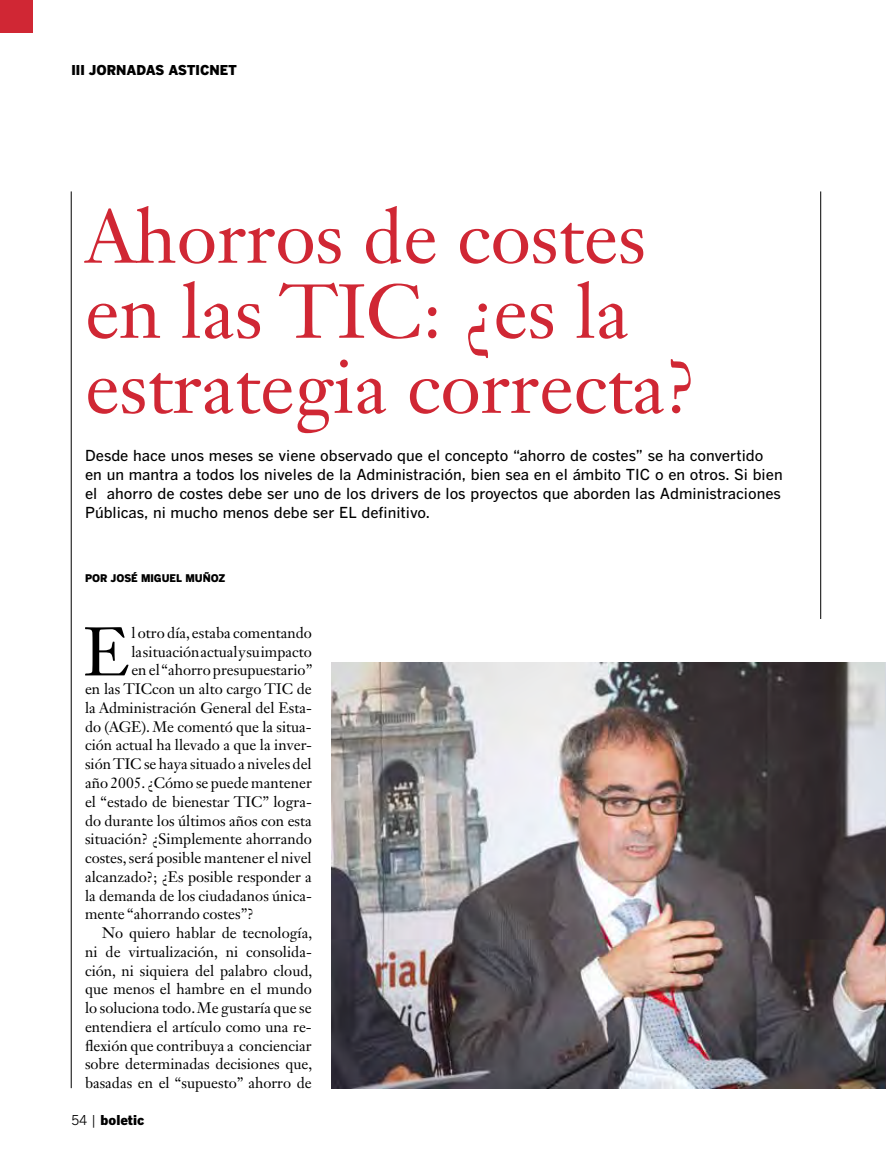
<style>
.page{position:relative;width:893px;height:1170px;background:#fff}
.page>*{position:absolute;margin:0;border:0;box-sizing:border-box;transform-origin:0 0}
.t1{font:75px/75px "Janson Text LT Std";color:#d02734}
.t2{font:67.65px "Janson Text LT Std";color:#000}
.t3{font:15px "Janson Text LT Std";color:#000}
.t4{font:500 15px/18.8px "Benton Gothic";color:#000}
.t5{font:900 13.5px "Benton Gothic";color:#000}
.t6{font:900 10.5px "Benton Gothic";color:#000}
.s1{font-weight:400}
</style>
<div class="page">
<hr style="left:71px;top:191px;width:1px;height:897px;background:#000">
<hr style="left:820px;top:191px;width:1px;height:897px;background:#000">
<div style="left:0;top:0;width:33px;height:33px;background:#d02734"></div>
<div style="left:332px;top:619px;width:553px;height:550px;background:#fff"></div>
<img style="left:332px;top:662px;width:553px;height:426px">
<p class="t5" style="left:71px;top:61px;width:167px">III JORNADAS ASTICNET</p>
<h1 class="t1" style="left:85px;top:198px;width:614px">Ahorros de costes en las TIC: ¿es la estrategia correcta?</h1>
<p class="t4" style="left:85px;top:446px;width:699px">Desde hace unos meses se viene observado que el concepto “ahorro de costes” se ha convertido en un mantra a todos los niveles de la Administración, bien sea en el ámbito TIC o en otros. Si bien el ahorro de costes debe ser uno de los drivers de los proyectos que aborden las Administraciones Públicas, ni mucho menos debe ser EL definitivo.</p>
<p class="t6" style="left:85px;top:571px;width:142px">POR JOSÉ MIGUEL MUÑOZ</p>
<h2 class="t2" style="left:83px;top:609px;width:48px">E</h2>
<p class="t3" style="left:131px;top:623px;width:182px">l otro día, estaba comentando</p>
<p class="t3" style="left:131px;top:642px;width:182px">la situación actual y su impacto</p>
<p class="t3" style="left:131px;top:660px;width:183px">en el “ahorro presupuestario”</p>
<p class="t3" style="left:85px;top:679px;width:228px">en las TICcon un alto cargo TIC de</p>
<p class="t3" style="left:85px;top:698px;width:228px">la Administración General del Esta-</p>
<p class="t3" style="left:85px;top:717px;width:228px">do (AGE). Me comentó que la situa-</p>
<p class="t3" style="left:85px;top:735px;width:228px">ción actual ha llevado a que la inver-</p>
<p class="t3" style="left:85px;top:754px;width:228px">sión TIC se haya situado a niveles del</p>
<p class="t3" style="left:85px;top:773px;width:228px">año 2005. ¿Cómo se puede mantener</p>
<p class="t3" style="left:85px;top:792px;width:228px">el “estado de bienestar TIC” logra-</p>
<p class="t3" style="left:85px;top:810px;width:228px">do durante los últimos años con esta</p>
<p class="t3" style="left:85px;top:829px;width:228px">situación? ¿Simplemente ahorrando</p>
<p class="t3" style="left:85px;top:848px;width:228px">costes, será posible mantener el nivel</p>
<p class="t3" style="left:85px;top:867px;width:228px">alcanzado?; ¿Es posible responder a</p>
<p class="t3" style="left:85px;top:885px;width:228px">la demanda de los ciudadanos única-</p>
<p class="t3" style="left:85px;top:904px;width:170px">mente “ahorrando costes”?</p>
<p class="t3" style="left:102px;top:923px;width:212px">No quiero hablar de tecnología,</p>
<p class="t3" style="left:85px;top:942px;width:228px">ni de virtualización, ni consolida-</p>
<p class="t3" style="left:85px;top:960px;width:229px">ción, ni siquiera del palabro cloud,</p>
<p class="t3" style="left:85px;top:979px;width:228px">que menos el hambre en el mundo</p>
<p class="t3" style="left:85px;top:998px;width:228px">lo soluciona todo. Me gustaría que se</p>
<p class="t3" style="left:85px;top:1017px;width:228px">entendiera el artículo como una re-</p>
<p class="t3" style="left:85px;top:1035px;width:228px">flexión que contribuya a concienciar</p>
<p class="t3" style="left:85px;top:1054px;width:229px">sobre determinadas decisiones que,</p>
<p class="t3" style="left:85px;top:1073px;width:228px">basadas en el “supuesto” ahorro de</p>
<p class="t5" style="left:71px;top:1111px;width:74px"><span class="s1">54 |</span> BOLETIC</p>
</div>
